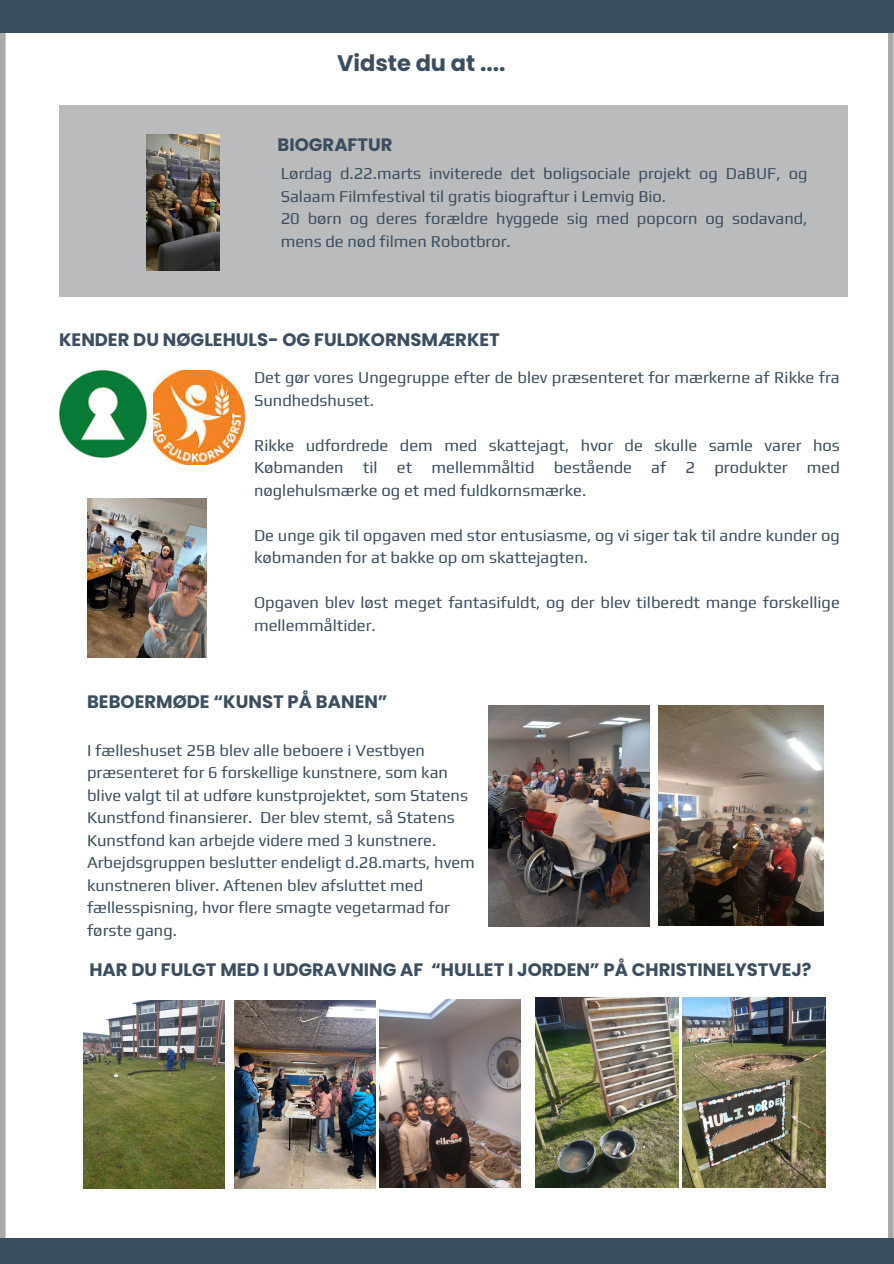
<style>
.page{position:relative;width:894px;height:1264px;background:#fff}
.page>*{position:absolute;margin:0;border:0;box-sizing:border-box;transform-origin:0 0}
.t1{font:700 22.5px "Poppins";color:#3b4e5f}
.t2{font:700 18px "Poppins";color:#3b4e5f}
.t3{font:16.5px/22.5px "Play";color:#3b4e5f}
</style>
<div class="page">
<div style="left:0;top:0;width:6px;height:1263px;background:#a9a9a9"></div>
<div style="left:887px;top:32px;width:6px;height:1231px;background:#a9a9a9"></div>
<div style="left:0;top:0;width:893px;height:33px;background:#3b4e5f"></div>
<div style="left:0;top:1237px;width:893px;height:26px;background:#3b4e5f"></div>
<div style="left:59px;top:106px;width:787px;height:191px;background:#babbbc"></div>
<img style="left:146px;top:134px;width:73px;height:136px">
<img style="left:59px;top:370px;width:88px;height:88px">
<img style="left:154px;top:370px;width:90px;height:94px">
<img style="left:87px;top:498px;width:119px;height:159px">
<img style="left:658px;top:705px;width:164px;height:220px">
<img style="left:488px;top:705px;width:161px;height:221px">
<img style="left:83px;top:1000px;width:141px;height:188px">
<img style="left:535px;top:997px;width:143px;height:190px">
<img style="left:682px;top:997px;width:143px;height:190px">
<img style="left:380px;top:999px;width:140px;height:188px">
<img style="left:234px;top:1000px;width:142px;height:188px">
<p class="t1" style="left:337px;top:47px;width:170px">Vidste du at ....</p>
<p class="t2" style="left:277px;top:132px;width:116px">BIOGRAFTUR</p>
<h2 class="t3" style="left:280px;top:162px;width:528px">Lørdag d.22.marts inviterede det boligsociale projekt og DaBUF, og<br>Salaam Filmfestival til gratis biograftur i Lemvig Bio.</h2>
<p class="t3" style="left:280px;top:207px;width:528px">20 børn og deres forældre hyggede sig med popcorn og sodavand, mens de nød filmen Robotbror.</p>
<p class="t2" style="left:59px;top:327px;width:442px">KENDER DU NØGLEHULS- OG FULDKORNSMÆRKET</p>
<p class="t3" style="left:254px;top:366px;width:587px">Det gør vores Ungegruppe efter de blev præsenteret for mærkerne af Rikke fra<br>Sundhedshuset.</p>
<h2 class="t3" style="left:254px;top:433px;width:587px;text-align:justify">Rikke udfordrede dem med skattejagt, hvor de skulle samle varer hos Købmanden til et mellemmåltid bestående af 2 produkter med nøglehulsmærke og et med fuldkornsmærke.</h2>
<p class="t3" style="left:254px;top:523px;width:587px">De unge gik til opgaven med stor entusiasme, og vi siger tak til andre kunder og købmanden for at bakke op om skattejagten.</p>
<p class="t3" style="left:254px;top:591px;width:587px">Opgaven blev løst meget fantasifuldt, og der blev tilberedt mange forskellige mellemmåltider.</p>
<h1 class="t2" style="left:87px;top:689px;width:302px">BEBOERMØDE “KUNST PÅ BANEN”</h1>
<p class="t3" style="left:87px;top:738px;width:389px">I fælleshuset 25B blev alle beboere i Vestbyen præsenteret for 6 forskellige kunstnere, som kan blive valgt til at udføre kunstprojektet, som Statens Kunstfond finansierer. Der blev stemt, så Statens Kunstfond kan arbejde videre med 3 kunstnere.<br>Arbejdsgruppen beslutter endeligt d.28.marts, hvem kunstneren bliver. Aftenen blev afsluttet med fællesspisning, hvor flere smagte vegetarmad for første gang.</p>
<p class="t2" style="left:89px;top:957px;width:723px">HAR DU FULGT MED I UDGRAVNING AF “HULLET I JORDEN” PÅ CHRISTINELYSTVEJ?</p>
</div>
